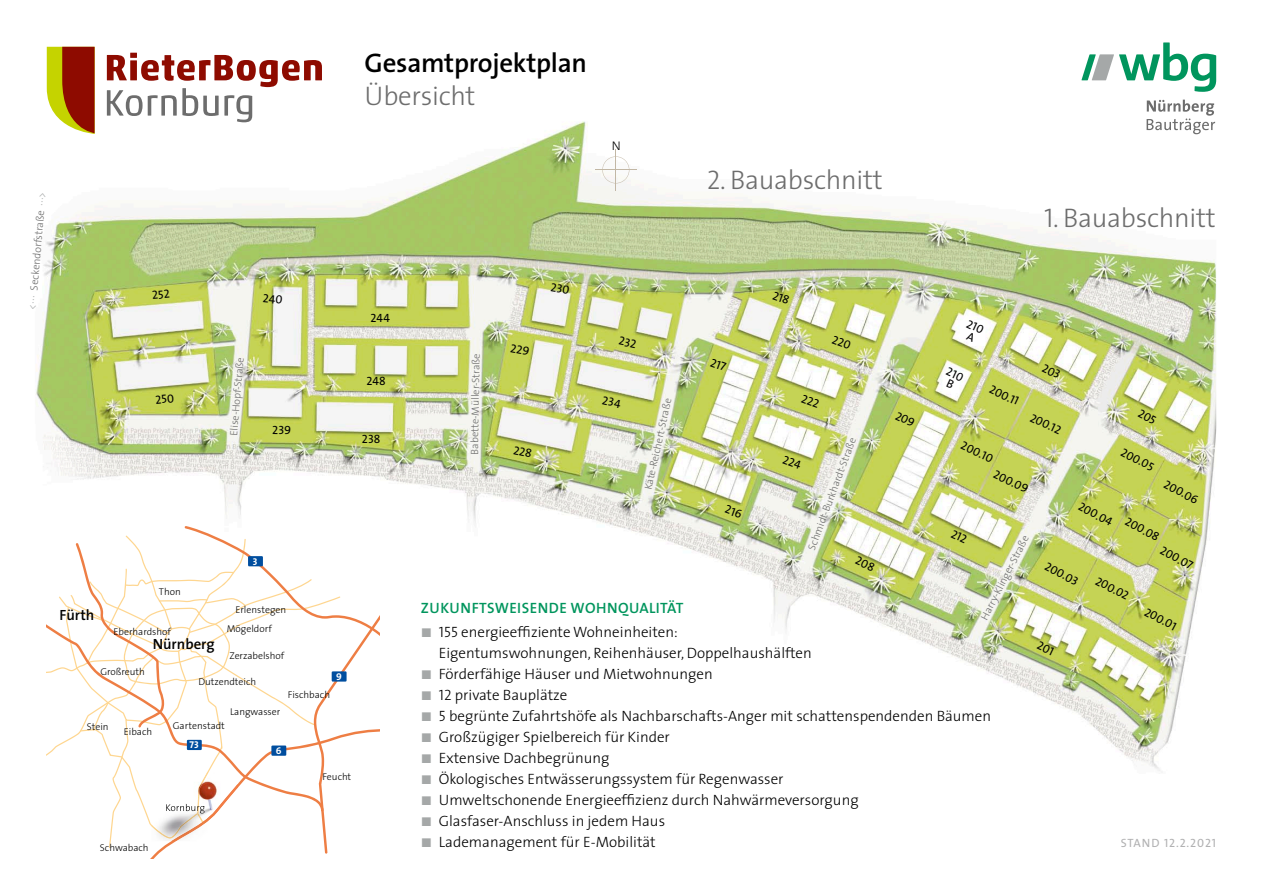
<style>
.page{position:relative;width:1263px;height:893px;background:#fff}
.page>*{position:absolute;margin:0;border:0;box-sizing:border-box;transform-origin:0 0}
.t1{font:300 27px "The Sans";letter-spacing:-.01em;color:#6d6d6d}
.t2{font:600 27px "The Sans";letter-spacing:-.01em;color:#000}
.t3{font:300 15px/21px "The Sans";color:#000}
.t4{font:15px "The Sans Semi Bold Caps";letter-spacing:.03em;color:#00955d}
.t5{font:600 14.85px "The Sans";color:#000}
.t6{font:300 12.6px "The Sans";color:#000}
.t7{font:12px/10.5px "The Sans Caps";color:#000;text-align:center}
.t8{font:12px "The Sans Caps";letter-spacing:.075em;color:#b1b1b2}
.t9{font:300 10.65px "The Sans";color:#6d6d6d}
.t10{font:300 10.5px "The Sans";color:#6d6d6d}
.t11{font:300 9.9px "The Sans";color:#000}
.t12{font:9.9px "The Sans Bold Caps";color:#fff}
.s1{color:#a5a8a8}
.s2{font-family:"The Sans Light Caps";font-weight:400}
</style>
<div class="page">
<img style="left:36px;top:105px;width:1180px;height:666px">
<svg style="left:602px;top:156px;width:27px;height:27px"></svg>
<hr style="left:616px;top:149px;width:1px;height:41px;background:#c2b7a5">
<hr style="left:595px;top:170px;width:41px;height:1px;background:#c2b7a5">
<svg style="left:47px;top:526px;width:333px;height:332px"></svg>
<svg style="left:47px;top:47px;width:48px;height:87px;background:#ac651e"></svg>
<svg style="left:107px;top:53px;width:215px;height:69px"></svg>
<svg style="left:1081px;top:42px;width:135px;height:50px"></svg>
<svg style="left:1146px;top:100px;width:69px;height:34px"></svg>
<svg style="left:422px;top:628px;width:9px;height:9px"></svg>
<svg style="left:422px;top:670px;width:9px;height:9px"></svg>
<svg style="left:422px;top:691px;width:9px;height:9px"></svg>
<svg style="left:422px;top:712px;width:9px;height:9px"></svg>
<svg style="left:422px;top:733px;width:9px;height:9px"></svg>
<svg style="left:422px;top:754px;width:9px;height:9px"></svg>
<svg style="left:152px;top:289px;width:17px;height:10px"></svg>
<svg style="left:156px;top:394px;width:18px;height:10px"></svg>
<svg style="left:273px;top:426px;width:17px;height:8px"></svg>
<svg style="left:551px;top:283px;width:19px;height:11px"></svg>
<svg style="left:513px;top:446px;width:19px;height:12px"></svg>
<svg style="left:725px;top:505px;width:18px;height:13px"></svg>
<svg style="left:782px;top:455px;width:20px;height:14px"></svg>
<svg style="left:801px;top:394px;width:19px;height:13px"></svg>
<svg style="left:832px;top:336px;width:19px;height:14px"></svg>
<svg style="left:1042px;top:364px;width:19px;height:15px"></svg>
<svg style="left:1138px;top:409px;width:19px;height:15px"></svg>
<svg style="left:1037px;top:641px;width:17px;height:14px"></svg>
<svg style="left:895px;top:412px;width:20px;height:15px"></svg>
<svg style="left:855px;top:556px;width:20px;height:15px"></svg>
<svg style="left:951px;top:529px;width:17px;height:14px"></svg>
<svg style="left:710px;top:358px;width:17px;height:13px"></svg>
<svg style="left:602px;top:396px;width:19px;height:12px"></svg>
<svg style="left:619px;top:336px;width:18px;height:12px"></svg>
<svg style="left:772px;top:291px;width:18px;height:13px"></svg>
<svg style="left:511px;top:344px;width:18px;height:11px"></svg>
<svg style="left:263px;top:294px;width:19px;height:10px"></svg>
<p class="t9" style="left:23px;top:309px;width:119px;rotate:-85deg"><span class="s1">&lt;···</span> Seckendorfstraße <span class="s1">···&gt;</span></p>
<h1 class="t2" style="left:365px;top:41px;width:224px">Gesamtprojektplan</h1>
<h1 class="t1" style="left:365px;top:73px;width:112px">Übersicht</h1>
<p class="t6" style="left:612px;top:135px;width:10px">N</p>
<h1 class="t1" style="left:707px;top:157px;width:177px"><span class="s2">2</span>. Bauabschnitt</h1>
<h1 class="t1" style="left:1044px;top:196px;width:173px"><span class="s2">1</span>. Bauabschnitt</h1>
<p class="t10" style="left:225px;top:435px;width:80px;rotate:-85deg">Elise-Hopf-Straße</p>
<p class="t7" style="left:370px;top:313px;width:21px">244</p>
<p class="t7" style="left:367px;top:375px;width:21px">248</p>
<p class="t7" style="left:362px;top:434px;width:20px">238</p>
<p class="t5" style="left:60px;top:603px;width:36px">Fürth</p>
<p class="t11" style="left:159px;top:583px;width:23px">Thon</p>
<p class="t11" style="left:114px;top:623px;width:59px">Eberhardshof</p>
<p class="t12" style="left:253px;top:553px;width:6px">3</p>
<p class="t11" style="left:235px;top:601px;width:52px">Erlenstegen</p>
<p class="t11" style="left:227px;top:620px;width:47px">Mögeldorf</p>
<p class="t5" style="left:153px;top:631px;width:63px">Nürnberg</p>
<p class="t11" style="left:230px;top:648px;width:56px">Zerzabelshof</p>
<p class="t11" style="left:198px;top:673px;width:59px">Dutzendteich</p>
<p class="t11" style="left:173px;top:717px;width:54px">Gartenstadt</p>
<p class="t11" style="left:100px;top:664px;width:46px">Großreuth</p>
<p class="t12" style="left:336px;top:668px;width:7px">9</p>
<p class="t11" style="left:288px;top:686px;width:44px">Fischbach</p>
<p class="t11" style="left:230px;top:703px;width:52px">Langwasser</p>
<p class="t11" style="left:87px;top:718px;width:23px">Stein</p>
<p class="t11" style="left:124px;top:723px;width:30px">Eibach</p>
<p class="t11" style="left:100px;top:839px;width:50px">Schwabach</p>
<p class="t12" style="left:190px;top:737px;width:11px">73</p>
<p class="t12" style="left:276px;top:742px;width:7px">6</p>
<p class="t11" style="left:323px;top:768px;width:30px">Feucht</p>
<p class="t7" style="left:970px;top:318px;width:19px;rotate:25deg">210<br>A</p>
<p class="t10" style="left:466px;top:454px;width:103px;rotate:-89deg">Babette-Müller-Straße</p>
<p class="t7" style="left:949px;top:365px;width:19px;rotate:25deg">210<br>B</p>
<p class="t7" style="left:992px;top:383px;width:33px;rotate:25deg">200.11</p>
<p class="t10" style="left:639px;top:487px;width:95px;rotate:-77deg">Käte-Reichert-Straße</p>
<p class="t7" style="left:1033px;top:412px;width:34px;rotate:25deg">200.12</p>
<p class="t10" style="left:803px;top:547px;width:120px;rotate:-70deg">Schmidt-Burkhardt-Straße</p>
<p class="t7" style="left:964px;top:439px;width:36px;rotate:25deg">200.10</p>
<p class="t7" style="left:996px;top:468px;width:39px;rotate:25deg">200.09</p>
<p class="t7" style="left:1124px;top:446px;width:37px;rotate:28deg">200.05</p>
<p class="t7" style="left:1167px;top:478px;width:38px;rotate:28deg">200.06</p>
<p class="t7" style="left:1082px;top:501px;width:38px;rotate:28deg">200.04</p>
<p class="t7" style="left:1129px;top:516px;width:38px;rotate:28deg">200.08</p>
<p class="t7" style="left:1164px;top:545px;width:37px;rotate:28deg">200.07</p>
<p class="t10" style="left:976px;top:615px;width:95px;rotate:-63deg">Harry-Klinger-Straße</p>
<p class="t7" style="left:1048px;top:560px;width:37px;rotate:28deg">200.03</p>
<p class="t7" style="left:1099px;top:575px;width:37px;rotate:28deg">200.02</p>
<p class="t4" style="left:421px;top:596px;width:264px">ZUKUNFTSWEISENDE WOHNQUALITÄT</p>
<p class="t3" style="left:439px;top:621px;width:554px"><span class="s2">155</span> energieeffiziente Wohneinheiten:<br>Eigentumswohnungen, Reihenhäuser, Doppelhaushälften<br>Förderfähige Häuser und Mietwohnungen<br><span class="s2">12</span> private Bauplätze<br><span class="s2">5</span> begrünte Zufahrtshöfe als Nachbarschafts-Anger mit schattenspendenden Bäumen Großzügiger Spielbereich für Kinder<br>Extensive Dachbegrünung<br>Ökologisches Entwässerungssystem für Regenwasser<br>Umweltschonende Energieeffizienz durch Nahwärmeversorgung Glasfaser-Anschluss in jedem Haus<br>Lademanagement für E-Mobilität</p>
<p class="t7" style="left:1148px;top:606px;width:36px;rotate:28deg">200.01</p>
<p class="t8" style="left:1121px;top:833px;width:97px">STAND 12.2.2021</p>
</div>
